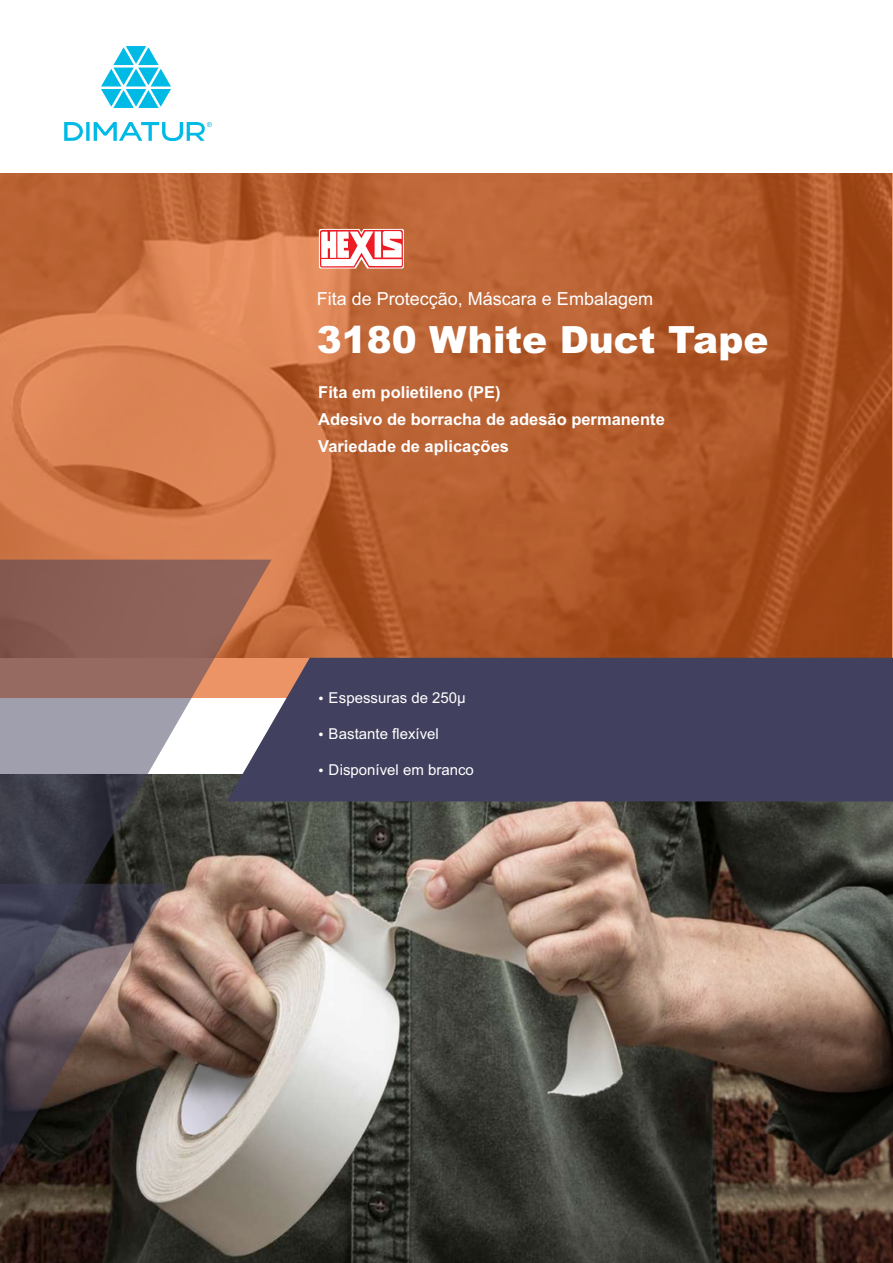
<style>
.page{position:relative;width:893px;height:1263px;background:#fff}
.page>*{position:absolute;margin:0;border:0;box-sizing:border-box;transform-origin:0 0}
.t1{font:900 37.5px "Arial";color:#fff}
.t2{font:18px "Arial";color:#fff}
.t3{font:700 16.5px/26.5px "Arial";color:#fff}
.t4{font:15px "Arial";color:#fff}
</style>
<div class="page">
<img style="left:169px;top:801px;width:724px;height:462px">
<svg style="left:101px;top:46px;width:70px;height:62px"></svg>
<svg style="left:86px;top:122px;width:4px;height:19px"></svg>
<svg style="left:64px;top:122px;width:19px;height:19px"></svg>
<svg style="left:94px;top:122px;width:118px;height:19px"></svg>
<svg style="left:0;top:1144px;width:169px;height:119px;background:#3a3029"></svg>
<div style="left:0;top:174px;width:893px;height:524px;background:#e35e16;opacity:.66"></div>
<div style="left:271px;top:658px;width:622px;height:143px;background:#41405e"></div>
<svg style="left:0;top:560px;width:271px;height:584px;background:#7c6965"></svg>
<svg style="left:319px;top:229px;width:85px;height:40px"></svg>
<svg style="left:319px;top:696px;width:4px;height:4px"></svg>
<svg style="left:319px;top:732px;width:4px;height:4px"></svg>
<svg style="left:319px;top:768px;width:4px;height:4px"></svg>
<p class="t2" style="left:317px;top:292px;width:338px">Fita de Protecção, Máscara e Embalagem</p>
<h1 class="t1" style="left:317px;top:326px;width:453px">3180 White Duct Tape</h1>
<p class="t3" style="left:318px;top:381px;width:348px">Fita em polietileno (PE)<br>Adesivo de borracha de adesão permanente<br>Variedade de aplicações</p>
<p class="t4" style="left:329px;top:692px;width:139px">Espessuras de 250µ</p>
<p class="t4" style="left:329px;top:728px;width:112px">Bastante flexível</p>
<p class="t4" style="left:329px;top:763px;width:147px">Disponível em branco</p>
</div>
